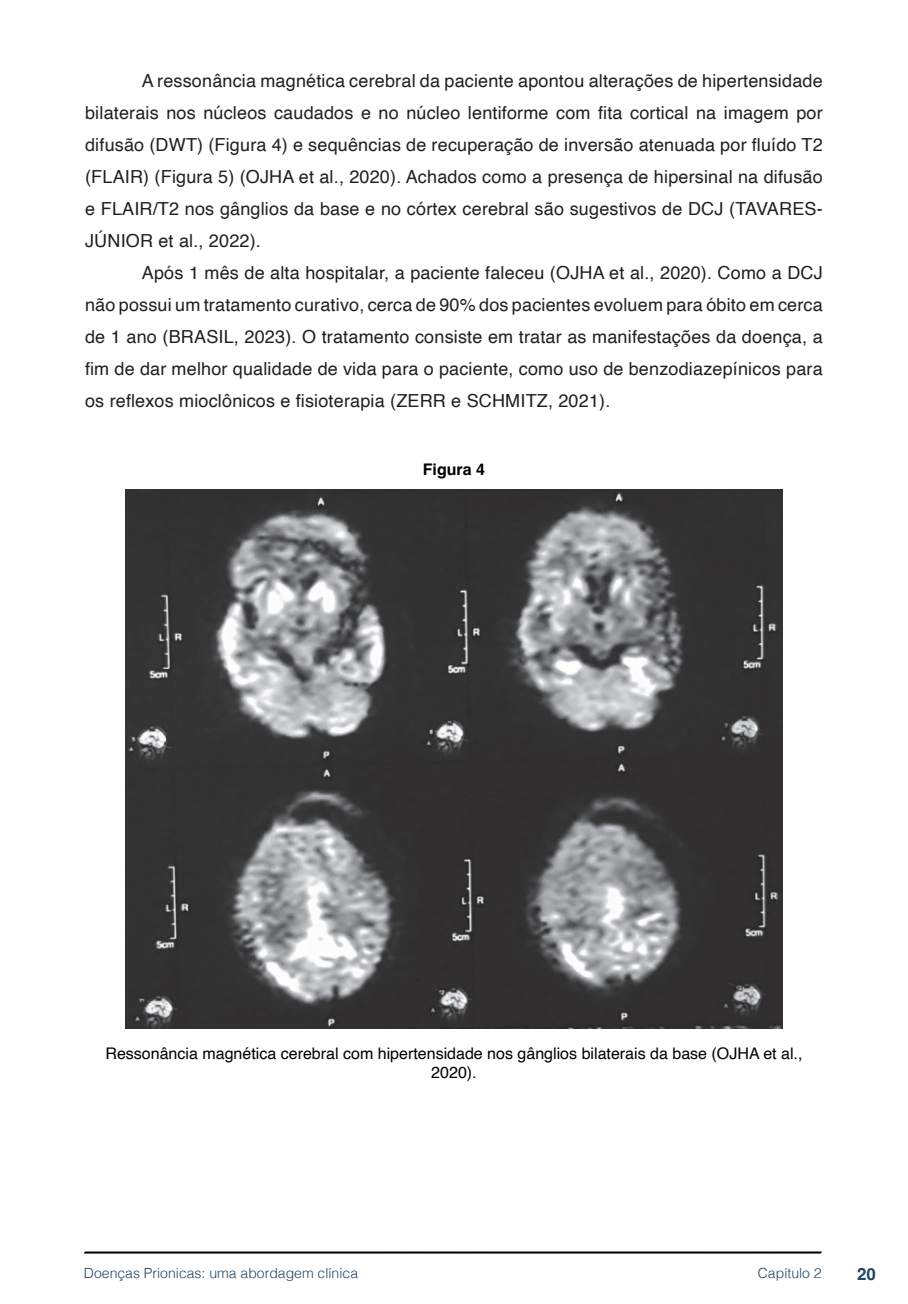
<style>
.page{position:relative;width:908px;height:1304px;background:#fff}
.page>*{position:absolute;margin:0;border:0;box-sizing:border-box;transform-origin:0 0}
.t1{font:18px/32px "Helvetica";letter-spacing:.01em;color:#231f20;text-align:justify}
.t2{font:700 16.8px "Helvetica";color:#23445f}
.t3{font:16px/19.2px "Helvetica";color:#000;text-align:center}
.t4{font:700 16px "Helvetica";color:#000}
.t5{font:300 14px "Helvetica";color:#23445f}
</style>
<div class="page">
<svg style="left:84px;top:1251px;width:737px;height:3px;background:#515151"></svg>
<img style="left:126px;top:490px;width:655px;height:538px">
<p class="t1" style="left:85px;top:65px;width:738px;text-indent:57px">A ressonância magnética cerebral da paciente apontou alterações de hipertensidade bilaterais nos núcleos caudados e no núcleo lentiforme com fita cortical na imagem por difusão (DWT) (Figura 4) e sequências de recuperação de inversão atenuada por fluído T2 (FLAIR) (Figura 5) (OJHA et al., 2020). Achados como a presença de hipersinal na difusão e FLAIR/T2 nos gânglios da base e no córtex cerebral são sugestivos de DCJ (TAVARES-JÚNIOR et al., 2022).</p>
<p class="t1" style="left:85px;top:257px;width:738px;text-indent:57px">Após 1 mês de alta hospitalar, a paciente faleceu (OJHA et al., 2020). Como a DCJ não possui um tratamento curativo, cerca de 90% dos pacientes evoluem para óbito em cerca de 1 ano (BRASIL, 2023). O tratamento consiste em tratar as manifestações da doença, a fim de dar melhor qualidade de vida para o paciente, como uso de benzodiazepínicos para os reflexos mioclônicos e fisioterapia (ZERR e SCHMITZ, 2021).</p>
<p class="t4" style="left:422px;top:460px;width:64px">Figura 4</p>
<p class="t3" style="left:105px;top:1044px;width:698px">Ressonância magnética cerebral com hipertensidade nos gânglios bilaterais da base (OJHA et al.,<br>2020).</p>
<p class="t5" style="left:84px;top:1261px;width:275px">Doenças Prionicas: uma abordagem clínica</p>
<p class="t5" style="left:757px;top:1261px;width:65px">Capítulo 2</p>
<p class="t2" style="left:856px;top:1264px;width:20px">20</p>
</div>
